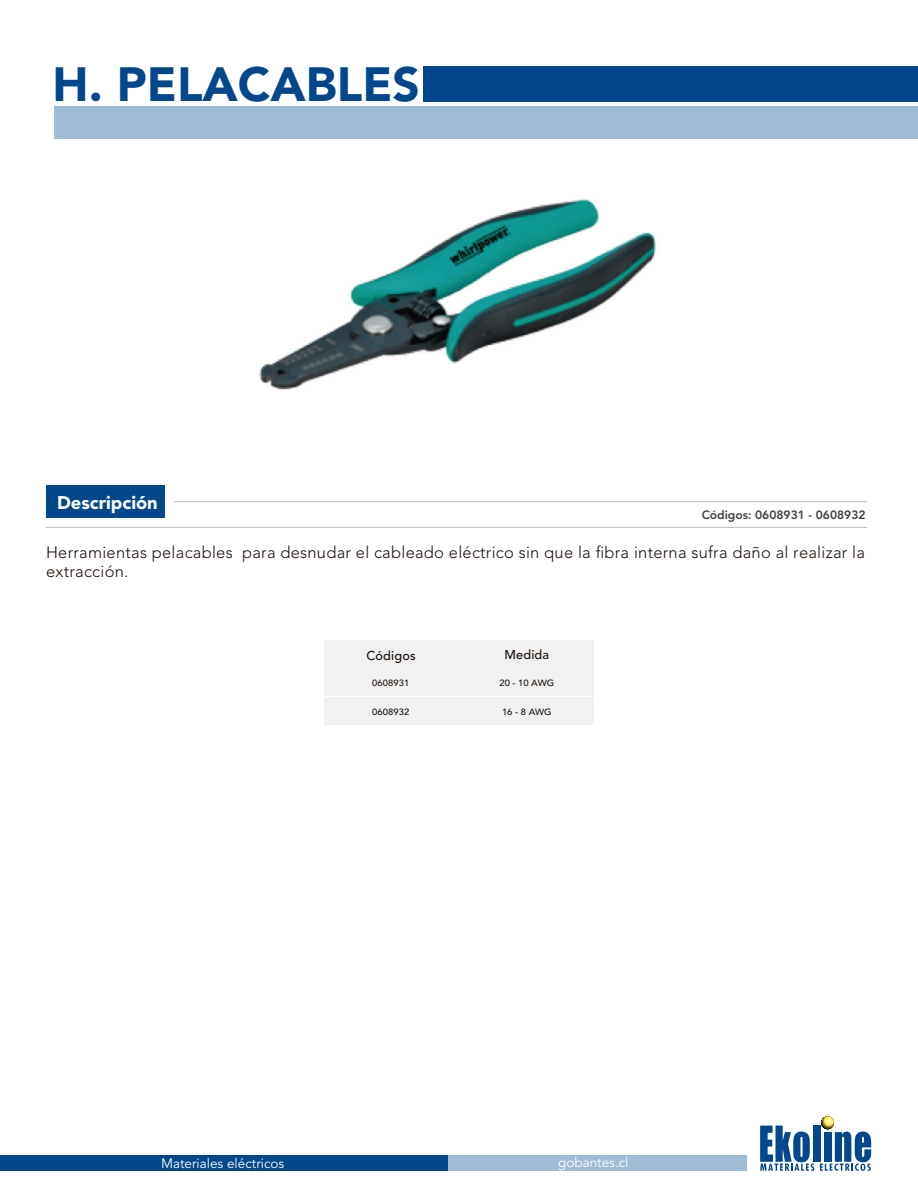
<style>
.page{position:relative;width:918px;height:1188px;background:#fff}
.page>*{position:absolute;margin:0;border:0;box-sizing:border-box;transform-origin:0 0}
.t1{font:900 47.7px "Avenir LT Std";color:#00478c}
.t2{font:900 18.3px "Avenir LT Std";color:#fff}
.t3{font:300 16.5px/19.8px "Avenir LT Std";letter-spacing:.015em;color:#1e120d}
.t4{font:13.5px "Avenir LT Std";color:#fff}
.t5{font:500 12.75px "Avenir LT Std";letter-spacing:.015em;color:#1e120d}
.t6{font:800 12px "Avenir LT Std";color:#3e413e}
.t7{font:500 9px "Avenir LT Std";letter-spacing:.015em;color:#1e120d;scale:1.05 1}
</style>
<div class="page">
<div style="left:54px;top:107px;width:864px;height:32px;background:#a0bbd4"></div>
<div style="left:423px;top:66px;width:495px;height:35px;background:#00478c"></div>
<div style="left:0;top:1155px;width:448px;height:16px;background:#00478c"></div>
<div style="left:448px;top:1155px;width:298px;height:16px;background:#a0bbd4"></div>
<div style="left:813px;top:1126px;width:7px;height:36px;background:#00478c"></div>
<svg style="left:760px;top:1126px;width:54px;height:45px"></svg>
<svg style="left:820px;top:1116px;width:51px;height:55px"></svg>
<hr style="left:46px;top:527px;width:821px;height:1px;background:#c1bdbe">
<div style="left:46px;top:486px;width:119px;height:32px;background:#00478c"></div>
<hr style="left:174px;top:501px;width:693px;height:1px;background:#c1bdbe">
<div style="left:324px;top:640px;width:135px;height:28px;background:#f0f1f0"></div>
<div style="left:324px;top:697px;width:135px;height:28px;background:#f0f1f0"></div>
<div style="left:324px;top:668px;width:135px;height:28px;background:#f0f1f0"></div>
<div style="left:459px;top:640px;width:135px;height:28px;background:#f0f1f0"></div>
<div style="left:459px;top:668px;width:135px;height:28px;background:#f0f1f0"></div>
<div style="left:459px;top:697px;width:135px;height:28px;background:#f0f1f0"></div>
<img style="left:259px;top:199px;width:397px;height:191px">
<h1 class="t1" style="left:53px;top:56px;width:369px">H. PELACABLES</h1>
<p class="t2" style="left:57px;top:492px;width:102px">Descripción</p>
<p class="t6" style="left:702px;top:508px;width:165px">Códigos: 0608931 - 0608932</p>
<p class="t3" style="left:46px;top:542px;width:820px">Herramientas pelacables para desnudar el cableado eléctrico sin que la fibra interna sufra daño al realizar la extracción.</p>
<p class="t5" style="left:366px;top:648px;width:51px">Códigos</p>
<p class="t7" style="left:372px;top:678px;width:37px">0608931</p>
<p class="t7" style="left:372px;top:707px;width:37px">0608932</p>
<p class="t5" style="left:504px;top:647px;width:46px">Medida</p>
<p class="t7" style="left:499px;top:678px;width:54px">20 - 10 AWG</p>
<p class="t7" style="left:502px;top:707px;width:49px">16 - 8 AWG</p>
<p class="t4" style="left:161px;top:1156px;width:125px">Materiales eléctricos</p>
<p class="t4" style="left:558px;top:1155px;width:72px">gobantes.cl</p>
</div>
